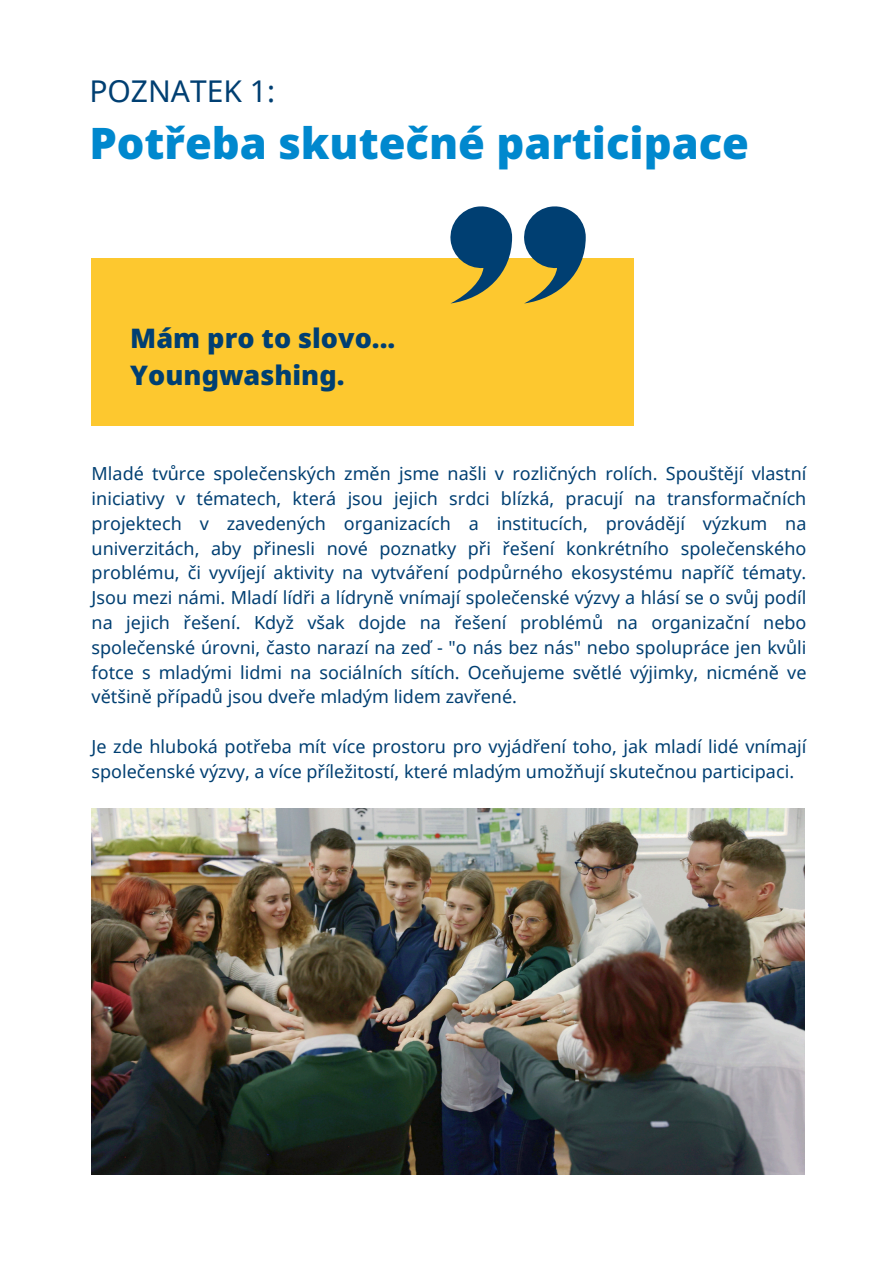
<style>
.page{position:relative;width:894px;height:1264px;background:#fff}
.page>*{position:absolute;margin:0;border:0;box-sizing:border-box;transform-origin:0 0}
.t1{font:900 43.5px "Noto Sans";color:#0088ce}
.t2{font:30px "Noto Sans";color:#003f72}
.t3{font:900 27px/37.2px "Noto Sans";color:#003f72}
.t4{font:18px/24.8px "Noto Sans";color:#003f72;text-align:justify}
</style>
<div class="page">
<img style="left:91px;top:808px;width:713px;height:366px">
<div style="left:91px;top:258px;width:543px;height:168px;background:#fdc82f"></div>
<svg style="left:450px;top:206px;width:62px;height:97px"></svg>
<svg style="left:524px;top:206px;width:61px;height:97px"></svg>
<h2 class="t2" style="left:89px;top:70px;width:187px">POZNATEK 1:</h2>
<h1 class="t1" style="left:89px;top:112px;width:661px">Potřeba skutečné participace</h1>
<p class="t3" style="left:130px;top:319px;width:266px">Mám pro to slovo...<br>Youngwashing.</p>
<p class="t4" style="left:92px;top:461px;width:716px">Mladé tvůrce společenských změn jsme našli v rozličných rolích. Spouštějí vlastní iniciativy v tématech, která jsou jejich srdci blízká, pracují na transformačních projektech v zavedených organizacích a institucích, provádějí výzkum na univerzitách, aby přinesli nové poznatky při řešení konkrétního společenského problému, či vyvíjejí aktivity na vytváření podpůrného ekosystému napříč tématy.<br>Jsou mezi námi. Mladí lídři a lídryně vnímají společenské výzvy a hlásí se o svůj podíl na jejich řešení. Když však dojde na řešení problémů na organizační nebo společenské úrovni, často narazí na zeď - "o nás bez nás" nebo spolupráce jen kvůli fotce s mladými lidmi na sociálních sítích. Oceňujeme světlé výjimky, nicméně ve většině případů jsou dveře mladým lidem zavřené.</p>
<h2 class="t4" style="left:92px;top:733px;width:716px">Je zde hluboká potřeba mít více prostoru pro vyjádření toho, jak mladí lidé vnímají společenské výzvy, a více příležitostí, které mladým umožňují skutečnou participaci.</h2>
</div>
